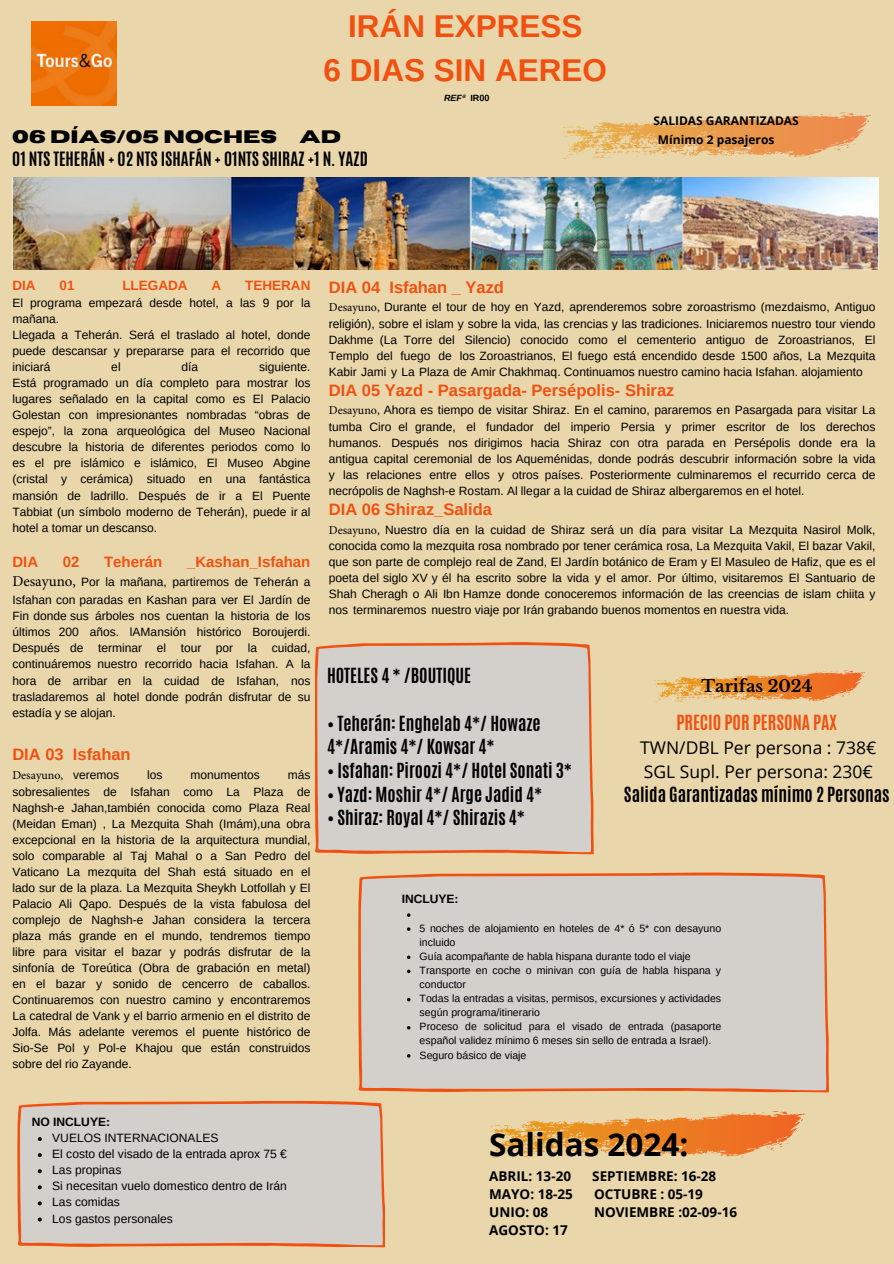
<style>
.page{position:relative;width:894px;height:1264px;background:#fff}
.page>*{position:absolute;margin:0;border:0;box-sizing:border-box;transform-origin:0 0}
.t1{font:700 31.5px/43.5px "Arimo";color:#f15110;text-align:center}
.t2{font:700 31.5px "Open Sans";color:#000}
.t3{font:700 18px "Horizon";color:#000}
.t4{font:17.55px/23.9px "Open Sans";color:#000;text-align:center}
.t5{font:700 17.4px/23.7px "Antonio";color:#000}
.t6{font:700 16.5px "Arimo";color:#f15110}
.t7{font:700 16.5px "Antonio";color:#000}
.t8{font:700 16.5px "Libre Baskerville";color:#000}
.t9{font:700 15px "Arimo";color:#f15110}
.t10{font:700 13.5px "Open Sans";color:#000}
.t11{font:700 13.5px "Arimo";color:#f15110}
.t12{font:12px/16px "Arimo";color:#000;text-align:justify}
.t13{font:700 12px "Open Sans";color:#000}
.t14{font:700 12px "Arimo";color:#000}
.t15{font:12px "Minion Pro";color:#000}
.t16{font:10.5px/14.1px "Arimo";color:#000}
.t17{font:italic 700 9px "Arimo";color:#000}
.s1{font-style:normal}
.s2{font-family:"Minion Pro";font-size:15px}
.s3{font-family:"Arimo"}
.s4{font-family:"Minion Pro"}
.s5{font-family:"Antonio";font-weight:700;color:#f15110}
.s6{font-family:"Antonio";font-weight:700}
</style>
<div class="page">
<div style="left:0;top:0;width:893px;height:1263px;background:#e9d6ab"></div>
<img style="left:32px;top:21px;width:84px;height:85px">
<svg style="left:562px;top:112px;width:309px;height:47px"></svg>
<img style="left:12px;top:177px;width:865px;height:93px">
<svg style="left:654px;top:670px;width:211px;height:31px"></svg>
<svg style="left:490px;top:1111px;width:315px;height:46px"></svg>
<div style="left:358px;top:872px;width:470px;height:220px;background:#d3d0cc"></div>
<svg style="left:407px;top:955px;width:3px;height:4px"></svg>
<svg style="left:407px;top:969px;width:3px;height:4px"></svg>
<svg style="left:407px;top:997px;width:3px;height:4px"></svg>
<svg style="left:407px;top:1025px;width:3px;height:4px"></svg>
<svg style="left:17px;top:1101px;width:368px;height:146px;background:#d4c9c2"></svg>
<svg style="left:38px;top:1137px;width:4px;height:4px"></svg>
<svg style="left:38px;top:1153px;width:4px;height:4px"></svg>
<svg style="left:38px;top:1169px;width:4px;height:4px"></svg>
<svg style="left:38px;top:1185px;width:4px;height:4px"></svg>
<svg style="left:38px;top:1201px;width:4px;height:4px"></svg>
<svg style="left:38px;top:1217px;width:4px;height:4px"></svg>
<div style="left:315px;top:642px;width:278px;height:212px;background:#d3d0cc"></div>
<h1 class="t1" style="left:323px;top:5px;width:285px">IRÁN EXPRESS<br>6 DIAS SIN AEREO</h1>
<h1 class="t17" style="left:444px;top:93px;width:47px">REFª <span class="s1">IR00</span></h1>
<h6 class="t3" style="left:12px;top:128px;width:330px">06 DÍAS/05 NOCHES AD</h6>
<p class="t7" style="left:12px;top:147px;width:357px">01 NTS TEHERÁN + 02 NTS ISHAFÁN + 01NTS SHIRAZ +1 N. YAZD</p>
<p class="t13" style="left:653px;top:112px;width:147px">SALIDAS GARANTIZADAS</p>
<p class="t13" style="left:657px;top:131px;width:118px">Mínimo 2 pasajeros</p>
<p class="t11" style="left:12px;top:278px;width:25px">DIA</p>
<p class="t11" style="left:59px;top:278px;width:17px">01</p>
<p class="t11" style="left:122px;top:278px;width:67px">LLEGADA</p>
<p class="t11" style="left:211px;top:278px;width:11px">A</p>
<p class="t11" style="left:245px;top:278px;width:67px">TEHERAN</p>
<p class="t12" style="left:12px;top:295px;width:299px;text-align:left">El programa empezará desde hotel, a las 9 por la mañana.<br>Llegada a Teherán. Será el traslado al hotel, donde puede descansar y prepararse para el recorrido que iniciará</p>
<p class="t12" style="left:111px;top:359px;width:11px">el</p>
<p class="t12" style="left:181px;top:359px;width:18px">día</p>
<p class="t12" style="left:12px;top:359px;width:299px;text-indent:247px">siguiente.<br>Está programado un día completo para mostrar los lugares señalado en la capital como es El Palacio Golestan con impresionantes nombradas “obras de espejo”, la zona arqueológica del Museo Nacional descubre la historia de diferentes periodos como lo es el pre islámico e islámico, El Museo Abgine (cristal y cerámica) situado en una fantástica mansión de ladrillo. Después de ir a El Puente Tabbiat (un símbolo moderno de Teherán), puede ir al hotel a tomar un descanso.</p>
<p class="t9" style="left:12px;top:553px;width:27px">DIA</p>
<p class="t9" style="left:63px;top:553px;width:18px">02</p>
<p class="t9" style="left:104px;top:553px;width:60px">Teherán</p>
<p class="t9" style="left:187px;top:553px;width:125px">_Kashan_Isfahan</p>
<p class="t12" style="left:12px;top:572px;width:299px;line-height:18.3px"><span class="s2">Desayuno,</span> Por la mañana, partiremos de Teherán a<br>Isfahan con paradas en Kashan para ver El Jardín de</p>
<p class="t12" style="left:12px;top:608px;width:299px">Fin donde sus árboles nos cuentan la historia de los últimos 200 años. lAMansión histórico Boroujerdi.<br>Después de terminar el tour por la cuidad, continuáremos nuestro recorrido hacia Isfahan. A la hora de arribar en la cuidad de Isfahan, nos trasladaremos al hotel donde podrán disfrutar de su estadía y se alojan.</p>
<p class="t6" style="left:12px;top:745px;width:120px">DIA 03 Isfahan</p>
<p class="t15" style="left:12px;top:767px;width:108px">Desayuno, <span class="s3">veremos</span></p>
<p class="t12" style="left:147px;top:767px;width:17px">los</p>
<p class="t12" style="left:190px;top:767px;width:71px">monumentos</p>
<p class="t12" style="left:12px;top:767px;width:299px;text-indent:275px">más sobresalientes de Isfahan como La Plaza de Naghsh-e Jahan,también conocida como Plaza Real (Meidan Eman) , La Mezquita Shah (Imám),una obra excepcional en la historia de la arquitectura mundial, solo comparable al Taj Mahal o a San Pedro del Vaticano La mezquita del Shah está situado en el lado sur de la plaza. La Mezquita Sheykh Lotfollah y El Palacio Ali Qapo. Después de la vista fabulosa del complejo de Naghsh-e Jahan considera la tercera plaza más grande en el mundo, tendremos tiempo libre para visitar el bazar y podrás disfrutar de la sinfonía de Toreútica (Obra de grabación en metal) en el bazar y sonido de cencerro de caballos.<br>Continuaremos con nuestro camino y encontraremos La catedral de Vank y el barrio armenio en el distrito de Jolfa. Más adelante veremos el puente histórico de Sio-Se Pol y Pol-e Khajou que están construidos sobre del rio Zayande.</p>
<p class="t6" style="left:329px;top:278px;width:177px">DIA 04 Isfahan _ Yazd</p>
<p class="t12" style="left:329px;top:299px;width:548px"><span class="s4">Desayuno,</span> Durante el tour de hoy en Yazd, aprenderemos sobre zoroastrismo (mezdaismo, Antiguo religión), sobre el islam y sobre la vida, las crencias y las tradiciones. Iniciaremos nuestro tour viendo Dakhme (La Torre del Silencio) conocido como el cementerio antiguo de Zoroastrianos, El Templo del fuego de los Zoroastrianos, El fuego está encendido desde 1500 años, La Mezquita Kabir Jami y La Plaza de Amir Chakhmaq. Continuamos nuestro camino hacia Isfahan. alojamiento</p>
<p class="t6" style="left:329px;top:381px;width:347px">DIA 05 Yazd - Pasargada- Persépolis- Shiraz</p>
<p class="t12" style="left:329px;top:402px;width:548px"><span class="s4">Desayuno,</span> Ahora es tiempo de visitar Shiraz. En el camino, pararemos en Pasargada para visitar La tumba Ciro el grande, el fundador del imperio Persia y primer escritor de los derechos humanos. Después nos dirigimos hacia Shiraz con otra parada en Persépolis donde era la antigua capital ceremonial de los Aqueménidas, donde podrás descubrir información sobre la vida y las relaciones entre ellos y otros países. Posteriormente culminaremos el recurrido cerca de necrópolis de Naghsh-e Rostam. Al llegar a la cuidad de Shiraz albergaremos en el hotel.</p>
<p class="t6" style="left:329px;top:500px;width:165px">DIA 06 Shiraz_Salida</p>
<p class="t12" style="left:329px;top:521px;width:548px"><span class="s4">Desayuno,</span> Nuestro día en la cuidad de Shiraz será un día para visitar La Mezquita Nasirol Molk, conocida como la mezquita rosa nombrado por tener cerámica rosa, La Mezquita Vakil, El bazar Vakil, que son parte de complejo real de Zand, El Jardín botánico de Eram y El Masuleo de Hafiz, que es el poeta del siglo XV y él ha escrito sobre la vida y el amor. Por último, visitaremos El Santuario de Shah Cheragh o Ali Ibn Hamze donde conoceremos información de las creencias de islam chiita y nos terminaremos nuestro viaje por Irán grabando buenos momentos en nuestra vida.</p>
<p class="t5" style="left:327px;top:664px;width:145px">HOTELES 4 * /BOUTIQUE</p>
<p class="t5" style="left:327px;top:711px;width:215px">• Teherán: Enghelab 4*/ Howaze<br>4*/Aramis 4*/ Kowsar 4*</p>
<p class="t5" style="left:327px;top:758px;width:246px">• Isfahan: Piroozi 4*/ Hotel Sonati 3*</p>
<p class="t5" style="left:327px;top:782px;width:217px">• Yazd: Moshir 4*/ Arge Jadid 4*</p>
<p class="t5" style="left:327px;top:806px;width:199px">• Shiraz: Royal 4*/ Shirazis 4*</p>
<h2 class="t8" style="left:701px;top:676px;width:112px">Tarifas 2024</h2>
<p class="t4" style="left:623px;top:711px;width:267px"><span class="s5">PRECIO POR PERSONA PAX<br></span>TWN/DBL Per persona : 738€<br>SGL Supl. Per persona: 230€<br><span class="s6">Salida Garantizadas mínimo 2 Personas</span></p>
<h3 class="t14" style="left:401px;top:891px;width:58px">INCLUYE:</h3>
<h3 class="t16" style="left:419px;top:921px;width:303px">5 noches de alojamiento en hoteles de 4* ó 5* con desayuno incluido</h3>
<h4 class="t16" style="left:419px;top:949px;width:272px">Guía acompañante de habla hispana durante todo el viaje</h4>
<h6 class="t16" style="left:419px;top:963px;width:303px">Transporte en coche o minivan con guía de habla hispana y conductor</h6>
<p class="t16" style="left:419px;top:991px;width:303px">Todas la entradas a visitas, permisos, excursiones y actividades según programa/itinerario</p>
<p class="t16" style="left:419px;top:1019px;width:303px">Proceso de solicitud para el visado de entrada (pasaporte español validez mínimo 6 meses sin sello de entrada a Israel).</p>
<p class="t16" style="left:419px;top:1047px;width:108px">Seguro básico de viaje</p>
<p class="t14" style="left:32px;top:1115px;width:80px">NO INCLUYE:</p>
<p class="t12" style="left:52px;top:1129px;width:168px">VUELOS INTERNACIONALES</p>
<p class="t12" style="left:52px;top:1145px;width:236px">El costo del visado de la entrada aprox 75 €</p>
<p class="t12" style="left:52px;top:1162px;width:71px">Las propinas</p>
<h6 class="t12" style="left:52px;top:1178px;width:236px">Si necesitan vuelo domestico dentro de Irán</h6>
<p class="t12" style="left:52px;top:1194px;width:69px">Las comidas</p>
<p class="t12" style="left:52px;top:1210px;width:122px">Los gastos personales</p>
<p class="t2" style="left:489px;top:1122px;width:201px">Salidas 2024:</p>
<p class="t10" style="left:489px;top:1166px;width:83px">ABRIL: 13-20</p>
<p class="t10" style="left:592px;top:1166px;width:125px">SEPTIEMBRE: 16-28</p>
<p class="t10" style="left:489px;top:1184px;width:85px">MAYO: 18-25</p>
<p class="t10" style="left:594px;top:1184px;width:110px">OCTUBRE : 05-19</p>
<p class="t10" style="left:489px;top:1202px;width:61px">UNIO: 08</p>
<p class="t10" style="left:594px;top:1202px;width:144px">NOVIEMBRE :02-09-16</p>
<p class="t10" style="left:489px;top:1220px;width:80px">AGOSTO: 17</p>
</div>
